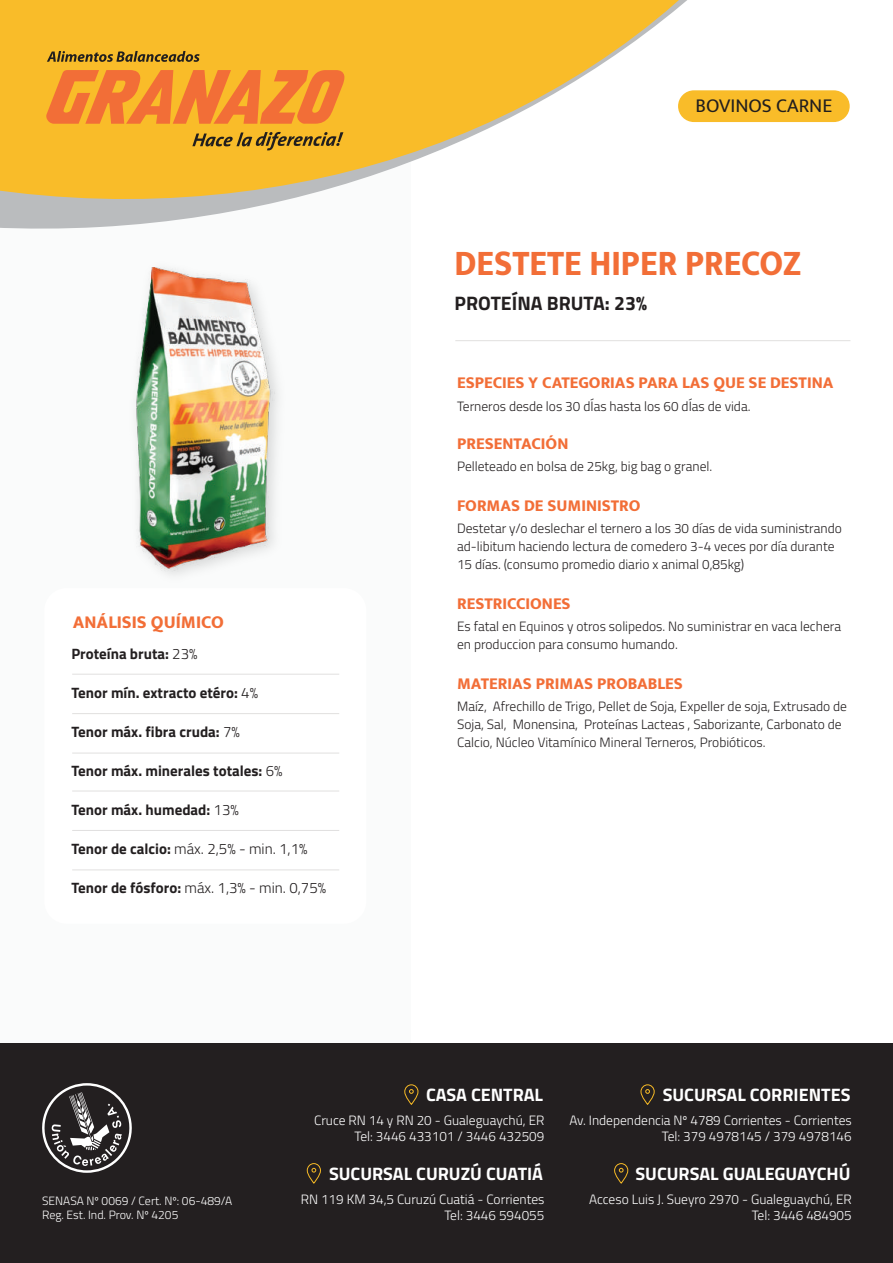
<style>
.page{position:relative;width:893px;height:1263px;background:#fff}
.page>*{position:absolute;margin:0;border:0;box-sizing:border-box;transform-origin:0 0}
.t1{font:800 36px "Mukta";color:#f26e37;scale:.93 1}
.t2{font:700 19.5px "Titillium Web";color:#231f20}
.t3{font:19.5px "Mukta";color:#211e1e}
.t4{font:700 18px "Titillium Web";color:#fff}
.t5{font:800 18px "Mukta";color:#f26e37}
.t6{font:800 16.5px "Mukta";color:#f26e37}
.t7{font:700 15px "Titillium Web";color:#231f20}
.t8{font:300 15px "Titillium Web";color:#231f20}
.t9{font:300 13.5px/18px "Titillium Web";color:#231f20}
.t10{font:300 13.5px/16.2px "Titillium Web";color:#fff;text-align:right}
.t11{font:300 12px/14.4px "Titillium Web";color:#fff}
.s1{font-weight:300}
.s2{font-weight:700}
</style>
<div class="page">
<div style="left:0;top:0;width:411px;height:1095px;background:#fafbfb"></div>
<svg style="left:0;top:0;width:748px;height:229px;fill:#f9bc29"></svg>
<div style="left:0;top:1044px;width:893px;height:219px;background:#231f20"></div>
<div style="left:678px;top:90px;width:172px;height:32px;background:#f9bc29;border-radius:16px"></div>
<svg style="left:47px;top:51px;width:153px;height:11px;background:#a07b24"></svg>
<svg style="left:192px;top:132px;width:151px;height:18px;background:#b78b25"></svg>
<svg style="left:46px;top:70px;width:299px;height:54px;background:#f48a31"></svg>
<div style="left:44px;top:588px;width:322px;height:336px;background:#fff;border-radius:22px"></div>
<hr style="left:72px;top:674px;width:267px;height:1px;background:#e1e0df">
<hr style="left:72px;top:713px;width:267px;height:1px;background:#e1e0df">
<hr style="left:72px;top:753px;width:267px;height:1px;background:#e1e0df">
<hr style="left:72px;top:791px;width:267px;height:1px;background:#e1e0df">
<hr style="left:72px;top:830px;width:267px;height:1px;background:#e1e0df">
<hr style="left:72px;top:869px;width:267px;height:1px;background:#e1e0df">
<svg style="left:42px;top:1083px;width:90px;height:90px"></svg>
<svg style="left:619px;top:1168px;width:4px;height:4px"></svg>
<div style="left:614px;top:1163px;width:14px;height:20px;border:1px dashed #fff;border-radius:7px"></div>
<svg style="left:312px;top:1168px;width:4px;height:4px"></svg>
<div style="left:307px;top:1163px;width:14px;height:20px;border:1px dashed #fff;border-radius:7px"></div>
<svg style="left:645px;top:1089px;width:5px;height:5px"></svg>
<div style="left:641px;top:1084px;width:13px;height:21px;border:1px dashed #fff;border-radius:7px"></div>
<svg style="left:409px;top:1089px;width:5px;height:5px"></svg>
<div style="left:404px;top:1084px;width:14px;height:21px;border:1px dashed #fff;border-radius:7px"></div>
<hr style="left:455px;top:340px;width:395px;height:1px;background:#e1e0df">
<img style="left:136px;top:267px;width:142px;height:308px">
<h2 class="t3" style="left:696px;top:94px;width:138px">BOVINOS CARNE</h2>
<h1 class="t1" style="left:454px;top:241px;width:375px">DESTETE HIPER PRECOZ</h1>
<h3 class="t5" style="left:73px;top:612px;width:152px">ANÁLISIS QUÍMICO</h3>
<p class="t7" style="left:71px;top:642px;width:128px">Proteína bruta: <span class="s1">23%</span></p>
<p class="t7" style="left:71px;top:681px;width:188px">Tenor mín. extracto etéro: <span class="s1">4%</span></p>
<p class="t7" style="left:71px;top:720px;width:170px">Tenor máx. fibra cruda: <span class="s1">7%</span></p>
<p class="t7" style="left:71px;top:759px;width:213px">Tenor máx. minerales totales: <span class="s1">6%</span></p>
<p class="t7" style="left:71px;top:798px;width:169px">Tenor máx. humedad: <span class="s1">13%</span></p>
<p class="t8" style="left:71px;top:838px;width:238px"><span class="s2">Tenor de calcio:</span> máx. 2,5% - min. 1,1%</p>
<p class="t8" style="left:71px;top:877px;width:256px"><span class="s2">Tenor de fósforo:</span> máx. 1,3% - min. 0,75%</p>
<h2 class="t2" style="left:455px;top:289px;width:194px">PROTEÍNA BRUTA: 23%</h2>
<p class="t6" style="left:457px;top:373px;width:378px">ESPECIES Y CATEGORIAS PARA LAS QUE SE DESTINA</p>
<p class="t9" style="left:457px;top:396px;width:295px">Terneros desde los 30 dÍas hasta los 60 dÍas de vida.</p>
<p class="t6" style="left:457px;top:433px;width:113px">PRESENTACIÓN</p>
<p class="t9" style="left:457px;top:457px;width:257px">Pelleteado en bolsa de 25kg, big bag o granel.</p>
<p class="t6" style="left:457px;top:495px;width:185px">FORMAS DE SUMINISTRO</p>
<p class="t9" style="left:457px;top:519px;width:386px">Destetar y/o deslechar el ternero a los 30 días de vida suministrando ad-libitum haciendo lectura de comedero 3-4 veces por día durante<br>15 días. (consumo promedio diario x animal 0,85kg)</p>
<p class="t6" style="left:457px;top:593px;width:115px">RESTRICCIONES</p>
<p class="t9" style="left:457px;top:617px;width:385px">Es fatal en Equinos y otros solipedos. No suministrar en vaca lechera en produccion para consumo humando.</p>
<p class="t6" style="left:457px;top:673px;width:227px">MATERIAS PRIMAS PROBABLES</p>
<p class="t9" style="left:457px;top:697px;width:391px">Maíz, Afrechillo de Trigo, Pellet de Soja, Expeller de soja, Extrusado de<br>Soja, Sal, Monensina, Proteínas Lacteas , Saborizante, Carbonato de<br>Calcio, Núcleo Vitamínico Mineral Terneros, Probióticos.</p>
<p class="t11" style="left:42px;top:1193px;width:192px">SENASA Nº 0069 / Cert. Nº: 06-489/A<br>Reg. Est. Ind. Prov. Nº 4205</p>
<h3 class="t4" style="left:426px;top:1081px;width:118px">CASA CENTRAL</h3>
<p class="t10" style="left:314px;top:1112px;width:232px">Cruce RN 14 y RN 20 - Gualeguaychú, ER<br>Tel: 3446 433101 / 3446 432509</p>
<h3 class="t4" style="left:329px;top:1160px;width:216px">SUCURSAL CURUZÚ CUATIÁ</h3>
<p class="t10" style="left:301px;top:1190px;width:245px">RN 119 KM 34,5 Curuzú Cuatiá - Corrientes<br>Tel: 3446 594055</p>
<h3 class="t4" style="left:663px;top:1081px;width:189px">SUCURSAL CORRIENTES</h3>
<p class="t10" style="left:569px;top:1112px;width:284px">Av. Independencia Nº 4789 Corrientes - Corrientes<br>Tel: 379 4978145 / 379 4978146</p>
<h3 class="t4" style="left:635px;top:1160px;width:216px">SUCURSAL GUALEGUAYCHÚ</h3>
<p class="t10" style="left:589px;top:1190px;width:264px">Acceso Luis J. Sueyro 2970 - Gualeguaychú, ER<br>Tel: 3446 484905</p>
</div>
